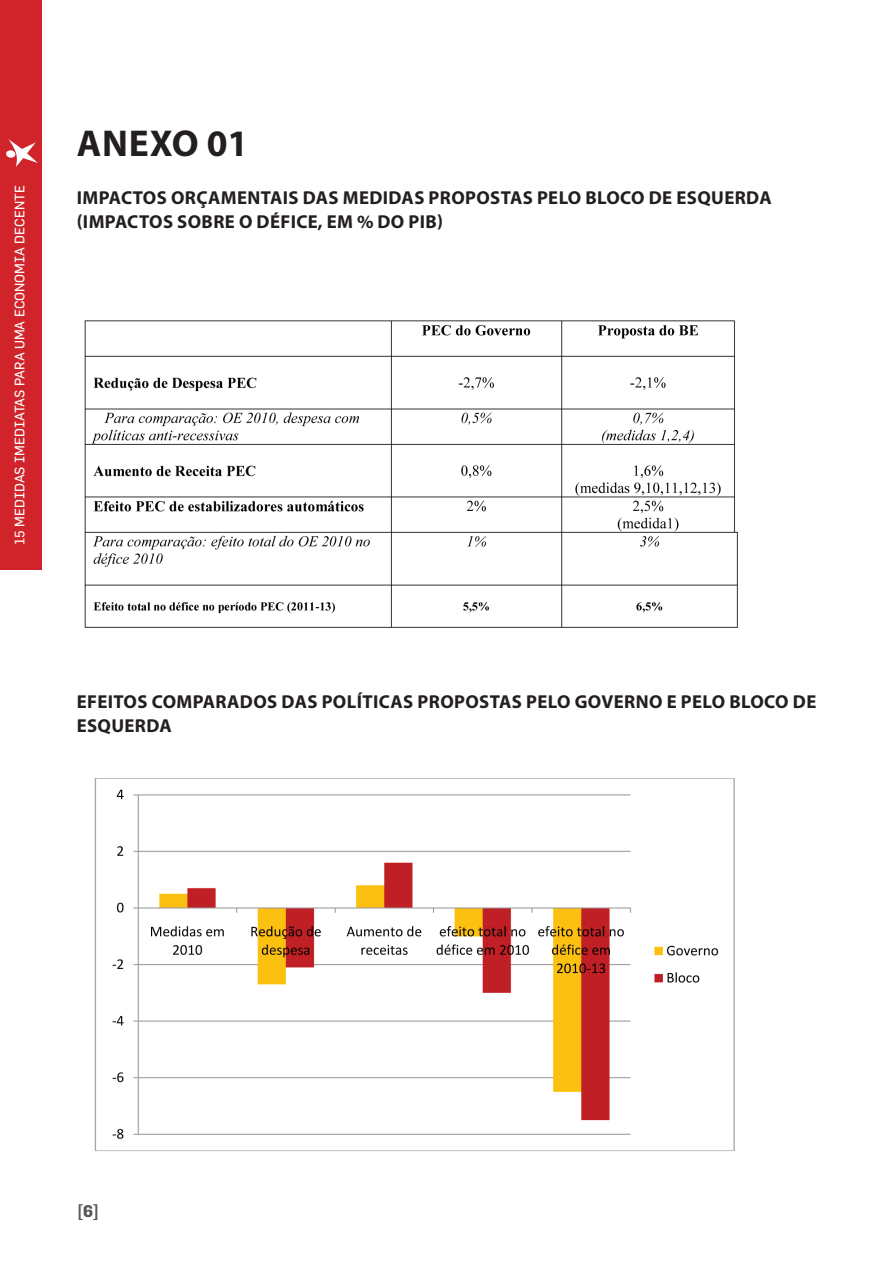
<style>
.page{position:relative;width:893px;height:1263px;background:#fff}
.page>*{position:absolute;margin:0;border:0;box-sizing:border-box;transform-origin:0 0}
.t1{font:700 37.5px "Myriad Pro";letter-spacing:.02em;color:#231f20}
.t2{font:700 18.75px/24px "Myriad Pro";letter-spacing:.02em;color:#231f20}
.t3{font:700 16.5px "Flama";color:#57585a}
.t4{font:13.5px "Flama";color:#fff}
</style>
<div class="page">
<div style="left:0;top:0;width:42px;height:570px;background:#d1232a"></div>
<svg style="left:6px;top:139px;width:32px;height:28px"></svg>
<img style="left:84px;top:320px;width:654px;height:308px">
<img style="left:94px;top:778px;width:641px;height:373px">
<p class="t4" style="left:15px;top:545px;width:362px;rotate:-90deg">15 MEDIDAS IMEDIATAS PARA UMA ECONOMIA DECENTE</p>
<h1 class="t1" style="left:77px;top:129px;width:173px">ANEXO 01</h1>
<p class="t2" style="left:77px;top:187px;width:696px">IMPACTOS ORÇAMENTAIS DAS MEDIDAS PROPOSTAS PELO BLOCO DE ESQUERDA (IMPACTOS SOBRE O DÉFICE, EM % DO PIB)</p>
<p class="t2" style="left:77px;top:691px;width:741px">EFEITOS COMPARADOS DAS POLÍTICAS PROPOSTAS PELO GOVERNO E PELO BLOCO DE<br>ESQUERDA</p>
<p class="t3" style="left:77px;top:1205px;width:24px">[6]</p>
</div>
